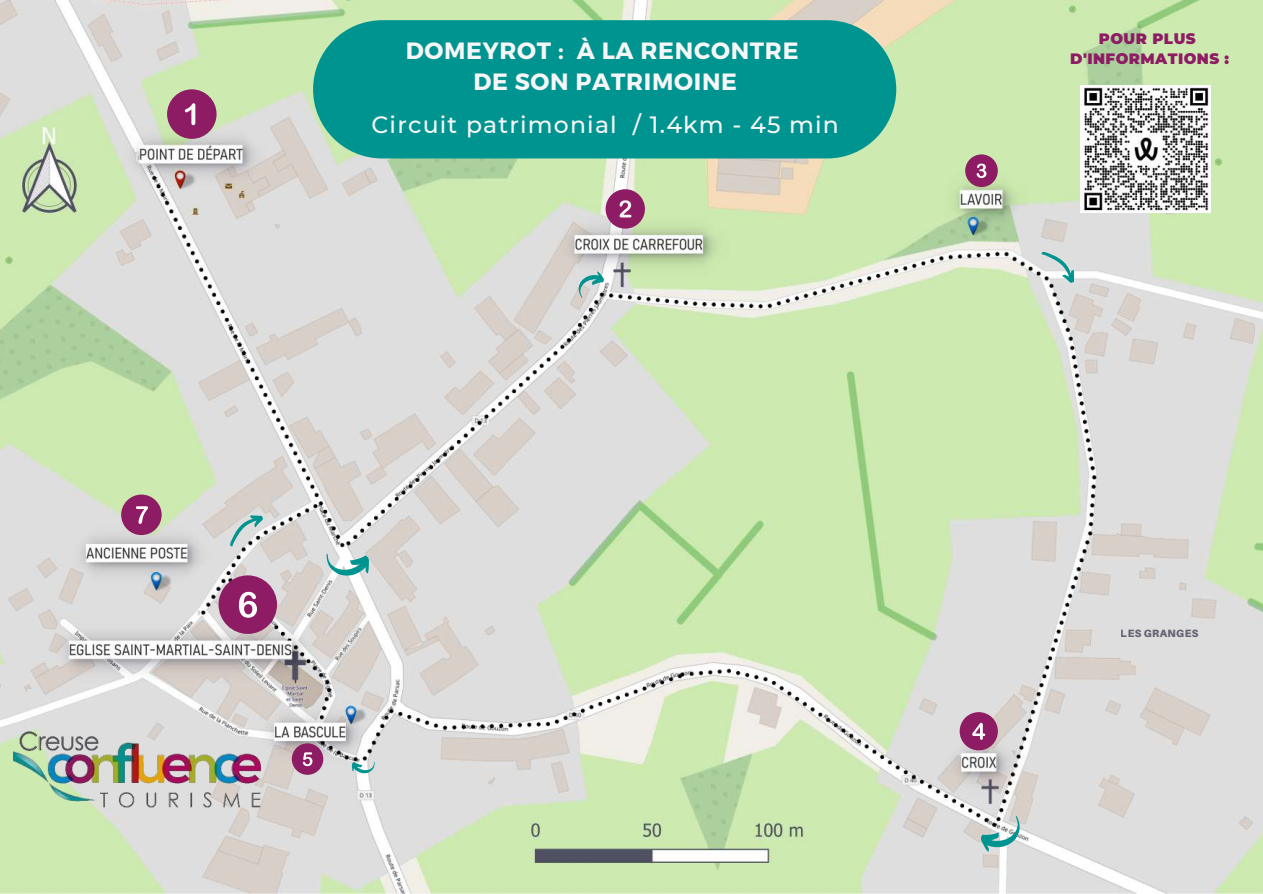
<style>
.page{position:relative;width:1263px;height:894px;background:#fff}
.page>*{position:absolute;margin:0;border:0;box-sizing:border-box;transform-origin:0 0}
.t1{font:700 23.55px/30.3px "Montserrat";letter-spacing:.03em;color:#f6f6f7;text-align:center}
.t2{font:500 23.55px "Montserrat";letter-spacing:.05em;color:#f6f6f7}
.t3{font:900 15px/19.4px "Montserrat";letter-spacing:.03em;color:#8e1c64;text-align:center}
.t4{font:900 10.5px "Aileron";letter-spacing:.03em;color:#515062}
</style>
<div class="page">
<img style="left:0;top:0;width:1263px;height:893px">
<div style="left:167px;top:89px;width:50px;height:50px;background:#8e1c64;border-radius:50%"></div>
<svg style="left:185px;top:103px;width:10px;height:22px"></svg>
<div style="left:606px;top:189px;width:39px;height:39px;background:#8e1c64;border-radius:50%"></div>
<svg style="left:619px;top:200px;width:12px;height:17px"></svg>
<div style="left:965px;top:154px;width:33px;height:33px;background:#8e1c64;border-radius:50%"></div>
<svg style="left:977px;top:163px;width:9px;height:15px"></svg>
<div style="left:960px;top:712px;width:38px;height:38px;background:#8e1c64;border-radius:50%"></div>
<svg style="left:972px;top:722px;width:13px;height:17px"></svg>
<div style="left:292px;top:743px;width:31px;height:31px;background:#8e1c64;border-radius:50%"></div>
<svg style="left:303px;top:752px;width:9px;height:13px"></svg>
<div style="left:219px;top:575px;width:58px;height:58px;background:#8e1c64;border-radius:50%"></div>
<svg style="left:239px;top:591px;width:18px;height:26px"></svg>
<div style="left:121px;top:494px;width:41px;height:41px;background:#8e1c64;border-radius:50%"></div>
<svg style="left:136px;top:506px;width:12px;height:17px"></svg>
<img style="left:13px;top:719px;width:257px;height:92px">
<div style="left:313px;top:20px;width:583px;height:138px;background:#009490;border-radius:69px"></div>
<svg style="left:348px;top:751px;width:30px;height:29px"></svg>
<svg style="left:976px;top:805px;width:49px;height:55px"></svg>
<svg style="left:576px;top:267px;width:30px;height:35px"></svg>
<svg style="left:225px;top:509px;width:40px;height:40px;background:#bfcfcd"></svg>
<svg style="left:1039px;top:246px;width:41px;height:38px"></svg>
<svg style="left:321px;top:535px;width:55px;height:53px"></svg>
<img style="left:1080px;top:85px;width:130px;height:128px">
<p class="t1" style="left:406px;top:34px;width:394px">DOMEYROT : À LA RENCONTRE<br>DE SON PATRIMOINE</p>
<p class="t2" style="left:371px;top:110px;width:469px">Circuit patrimonial / 1.4km - 45 min</p>
<p class="t3" style="left:1070px;top:29px;width:160px">POUR PLUS<br>D'INFORMATIONS :</p>
<p class="t4" style="left:1121px;top:627px;width:79px">LES GRANGES</p>
</div>
